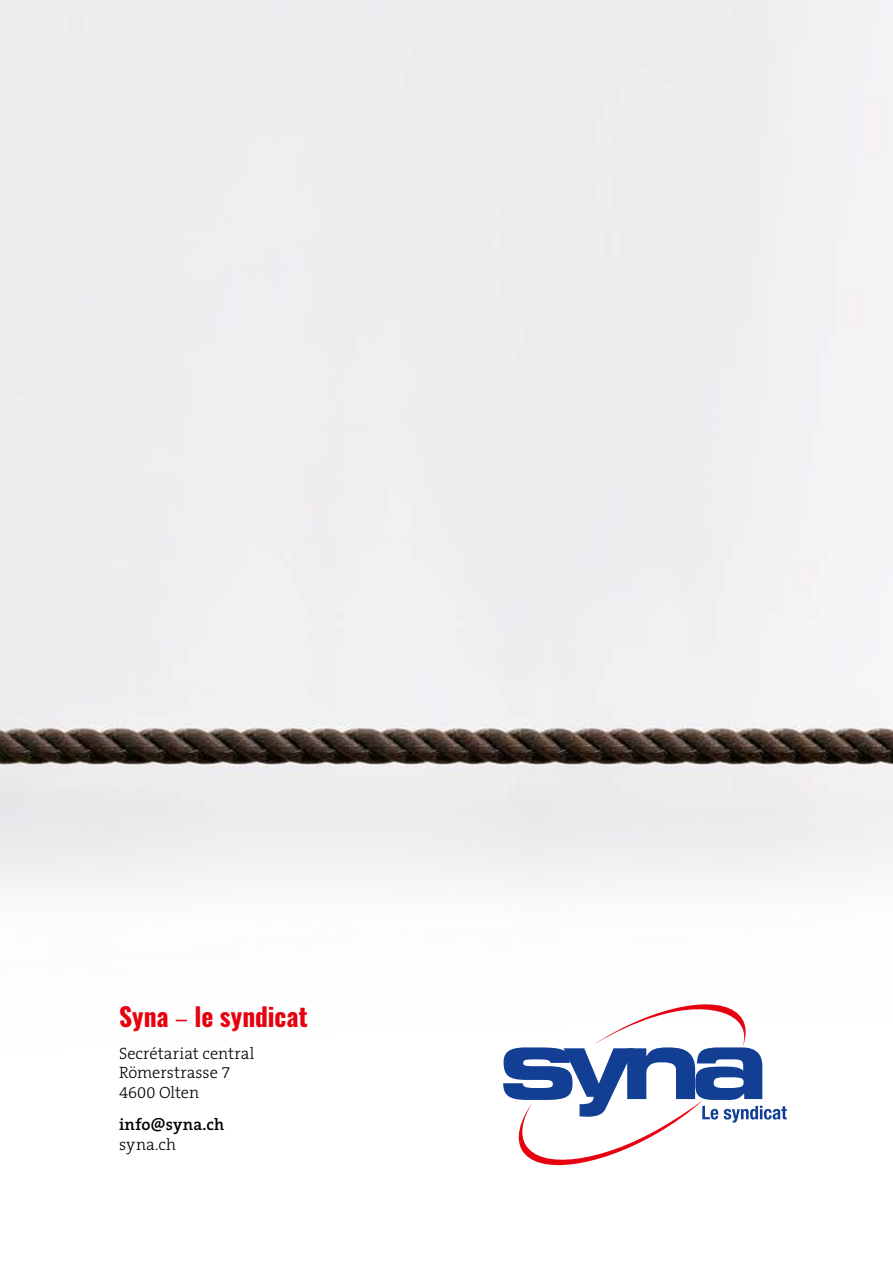
<style>
.page{position:relative;width:893px;height:1263px;background:#fff}
.page>*{position:absolute;margin:0;border:0;box-sizing:border-box;transform-origin:0 0}
.t1{font:700 25.5px "Oswald";color:#e7000e}
.t2{font:300 16.5px/19.5px "The Serif B W3";color:#000}
.t3{font:600 16.5px "The Serif B W6";letter-spacing:.02em;color:#000}
.s1{font-family:"Myriad Pro";font-weight:400}
</style>
<div class="page">
<img style="left:0;top:0;width:893px;height:1166px">
<svg style="left:503px;top:1004px;width:284px;height:161px"></svg>
<h1 class="t1" style="left:119px;top:1003px;width:190px">Syna <span class="s1">–</span> le syndicat</h1>
<p class="t2" style="left:119px;top:1044px;width:137px">Secrétariat central<br>Römerstrasse 7<br>4600 Olten</p>
<p class="t3" style="left:119px;top:1114px;width:107px">info@syna.ch</p>
<p class="t2" style="left:119px;top:1134px;width:59px">syna.ch</p>
</div>
